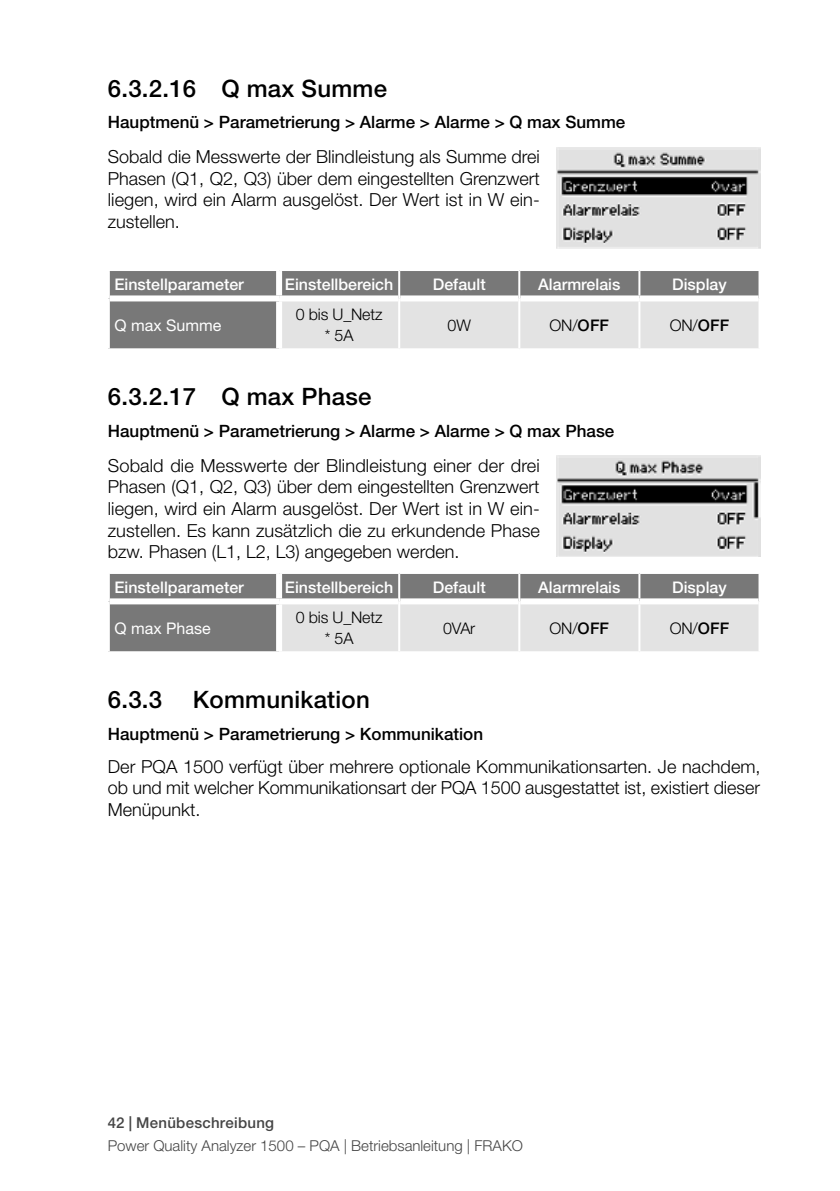
<style>
.page{position:relative;width:840px;height:1191px;background:#fff}
.page>*{position:absolute;margin:0;border:0;box-sizing:border-box;transform-origin:0 0}
.t1{font:500 24px "Helvetica Neue LT Std";letter-spacing:.01em;color:#000}
.t2{font:300 18px/21.6px "Helvetica Neue LT Std";color:#000;text-align:justify}
.t3{font:500 17px "Helvetica Neue LT Std";color:#000}
.t4{font:500 16px "Helvetica Neue LT Std";color:#fff}
.t5{font:300 16px/20.4px "Helvetica Neue LT Std";letter-spacing:-.01em;color:#000;text-align:center}
.t6{font:16px "Helvetica Neue LT Std";color:#fff}
.t7{font:300 15px "Helvetica Neue LT Std";color:#454545}
.t8{font:500 15px "Helvetica Neue LT Std";letter-spacing:.02em;color:#454545}
.s1{font-weight:500}
</style>
<div class="page">
<svg style="left:110px;top:271px;width:648px;height:77px;background:#acacac"></svg>
<hr style="left:638px;top:301px;width:2px;height:47px;background:#fff">
<hr style="left:638px;top:271px;width:2px;height:24px;background:#fff">
<div style="left:276px;top:301px;width:6px;height:47px;background:#fff"></div>
<div style="left:110px;top:295px;width:169px;height:6px;background:#fff"></div>
<div style="left:279px;top:295px;width:119px;height:6px;background:#fff"></div>
<div style="left:400px;top:295px;width:118px;height:6px;background:#fff"></div>
<div style="left:520px;top:295px;width:119px;height:6px;background:#fff"></div>
<div style="left:639px;top:295px;width:119px;height:6px;background:#fff"></div>
<div style="left:276px;top:271px;width:6px;height:24px;background:#fff"></div>
<hr style="left:398px;top:271px;width:2px;height:27px;background:#fff">
<hr style="left:518px;top:271px;width:2px;height:27px;background:#fff">
<hr style="left:398px;top:298px;width:2px;height:50px;background:#fff">
<hr style="left:518px;top:298px;width:2px;height:50px;background:#fff">
<svg style="left:110px;top:574px;width:648px;height:77px;background:#acacac"></svg>
<hr style="left:638px;top:604px;width:2px;height:47px;background:#fff">
<hr style="left:638px;top:574px;width:2px;height:24px;background:#fff">
<div style="left:276px;top:604px;width:6px;height:47px;background:#fff"></div>
<div style="left:110px;top:598px;width:169px;height:6px;background:#fff"></div>
<div style="left:279px;top:598px;width:119px;height:6px;background:#fff"></div>
<div style="left:400px;top:598px;width:118px;height:6px;background:#fff"></div>
<div style="left:520px;top:598px;width:119px;height:6px;background:#fff"></div>
<div style="left:639px;top:598px;width:119px;height:6px;background:#fff"></div>
<div style="left:276px;top:574px;width:6px;height:24px;background:#fff"></div>
<hr style="left:398px;top:574px;width:2px;height:27px;background:#fff">
<hr style="left:518px;top:574px;width:2px;height:27px;background:#fff">
<hr style="left:398px;top:601px;width:2px;height:50px;background:#fff">
<hr style="left:518px;top:601px;width:2px;height:50px;background:#fff">
<img style="left:556px;top:147px;width:204px;height:101px">
<img style="left:556px;top:456px;width:204px;height:101px">
<h1 class="t1" style="left:108px;top:74px;width:280px">6.3.2.16 Q max Summe</h1>
<p class="t3" style="left:108px;top:112px;width:518px">Hauptmenü &gt; Parametrierung &gt; Alarme &gt; Alarme &gt; Q max Summe</p>
<p class="t2" style="left:108px;top:146px;width:433px">Sobald die Messwerte der Blindleistung als Summe drei Phasen (Q1, Q2, Q3) über dem eingestellten Grenzwert liegen, wird ein Alarm ausgelöst. Der Wert ist in W ein&shy;zustellen.</p>
<p class="t4" style="left:114px;top:275px;width:131px">Einstellparameter</p>
<p class="t4" style="left:285px;top:275px;width:110px">Einstellbereich</p>
<p class="t4" style="left:432px;top:275px;width:54px">Default</p>
<p class="t4" style="left:538px;top:275px;width:84px">Alarmrelais</p>
<p class="t4" style="left:671px;top:275px;width:56px">Display</p>
<p class="t6" style="left:114px;top:315px;width:108px">Q max Summe</p>
<p class="t5" style="left:295px;top:304px;width:88px">0 bis U_Netz * 5A</p>
<p class="t5" style="left:447px;top:314px;width:25px">0W</p>
<p class="t5" style="left:549px;top:314px;width:61px">ON/<span class="s1">OFF</span></p>
<p class="t5" style="left:669px;top:314px;width:61px">ON/<span class="s1">OFF</span></p>
<h1 class="t1" style="left:108px;top:382px;width:265px">6.3.2.17 Q max Phase</h1>
<p class="t3" style="left:108px;top:421px;width:507px">Hauptmenü &gt; Parametrierung &gt; Alarme &gt; Alarme &gt; Q max Phase</p>
<p class="t2" style="left:108px;top:454px;width:433px">Sobald die Messwerte der Blindleistung einer der drei Phasen (Q1, Q2, Q3) über dem eingestellten Grenzwert liegen, wird ein Alarm ausgelöst. Der Wert ist in W ein&shy;zustellen. Es kann zusätzlich die zu erkundende Phase bzw. Phasen (L1, L2, L3) angegeben werden.</p>
<p class="t4" style="left:114px;top:577px;width:131px">Einstellparameter</p>
<p class="t4" style="left:285px;top:577px;width:110px">Einstellbereich</p>
<p class="t4" style="left:432px;top:577px;width:54px">Default</p>
<p class="t4" style="left:538px;top:577px;width:84px">Alarmrelais</p>
<p class="t4" style="left:671px;top:577px;width:56px">Display</p>
<p class="t6" style="left:114px;top:618px;width:98px">Q max Phase</p>
<p class="t5" style="left:295px;top:607px;width:88px">0 bis U_Netz * 5A</p>
<p class="t5" style="left:443px;top:617px;width:34px">0VAr</p>
<p class="t5" style="left:549px;top:617px;width:61px">ON/<span class="s1">OFF</span></p>
<p class="t5" style="left:669px;top:617px;width:61px">ON/<span class="s1">OFF</span></p>
<h1 class="t1" style="left:108px;top:685px;width:56px">6.3.3</h1>
<h1 class="t1" style="left:193px;top:685px;width:178px">Kommunikation</h1>
<p class="t3" style="left:108px;top:723px;width:376px">Hauptmenü &gt; Parametrierung &gt; Kommunikation</p>
<p class="t2" style="left:108px;top:755px;width:654px">Der PQA 1500 verfügt über mehrere optionale Kommunikationsarten. Je nachdem, ob und mit welcher Kommunikationsart der PQA 1500 ausgestattet ist, existiert dieser Menüpunkt.</p>
<p class="t8" style="left:108px;top:1113px;width:168px">42 | Menübeschreibung</p>
<p class="t7" style="left:108px;top:1137px;width:416px">Power Quality Analyzer 1500 – PQA | Betriebsanleitung | FRAKO</p>
</div>
